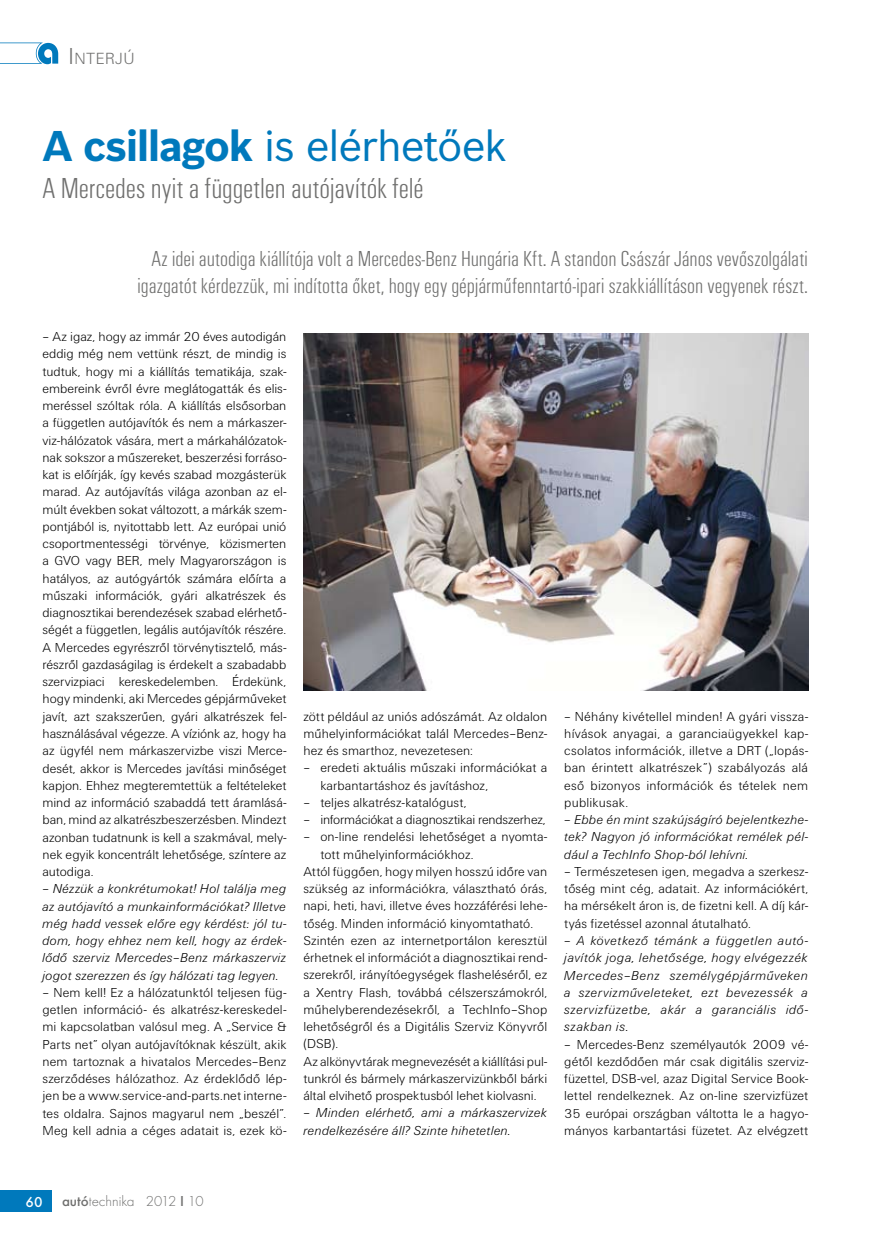
<style>
.page{position:relative;width:872px;height:1246px;background:#fff}
.page>*{position:absolute;margin:0;border:0;box-sizing:border-box;transform-origin:0 0}
.t1{font:42px "Bosch Sans East";letter-spacing:-.035em;color:#0079bc}
.t2{font:30px "U001 Con Lig";letter-spacing:-.005em;color:#70706f}
.t3{font:22.5px/27px "U001 Con Lig";color:#70706f;text-align:right}
.t4{font:16.8px "U001 Lig";letter-spacing:.045em;color:#70706f}
.t5{font:300 15px "Futura TOT";color:#70706f}
.t6{font:500 15px "Futura TOT";color:#fff}
.t7{font:13.5px/17.2px "U001 Lig";letter-spacing:.005em;color:#000;text-align:justify}
.t8{font:italic 13.5px/17.2px "U001 Lig";letter-spacing:.015em;color:#000;text-align:justify}
.t9{font:13.5px "U001 Lig";letter-spacing:-.015em;color:#000}
.s1{font-size:24px}
.s2{font-weight:700}
.s3{font-weight:500}
</style>
<div class="page">
<div style="left:0;top:1191px;width:51px;height:21px;background:#0079bc"></div>
<svg style="left:0;top:43px;width:58px;height:21px"></svg>
<img style="left:303px;top:334px;width:505px;height:357px">
<p class="t4" style="left:68px;top:49px;width:68px"><span class="s1">I</span>NTERJÚ</p>
<h1 class="t1" style="left:43px;top:120px;width:466px"><span class="s2">A csillagok</span> is elérhetőek</h1>
<h2 class="t2" style="left:43px;top:172px;width:383px">A Mercedes nyit a független autójavítók felé</h2>
<h3 class="t3" style="left:137px;top:246px;width:672px">Az idei autodiga kiállítója volt a Mercedes-Benz Hungária Kft. A standon Császár János vevőszolgálati igazgatót kérdezzük, mi indította őket, hogy egy gépjárműfenntartó-ipari szakkiállításon vegyenek részt.</h3>
<p class="t7" style="left:43px;top:328px;width:245px">– Az igaz, hogy az immár 20 éves autodigán eddig még nem vettünk részt, de mindig is tudtuk, hogy mi a kiállítás tematikája, szak&shy;embereink évről évre meglátogatták és elis&shy;meréssel szóltak róla. A kiállítás elsősorban a független autójavítók és nem a márkaszer&shy;viz-hálózatok vására, mert a márkahálózatok&shy;nak sokszor a műszereket, beszerzési forráso&shy;kat is előírják, így kevés szabad mozgásterük marad. Az autójavítás világa azonban az el&shy;múlt években sokat változott, a márkák szem&shy;pontjából is, nyitottabb lett. Az európai unió csoportmentességi törvénye, közismerten a GVO vagy BER, mely Magyarországon is hatályos, az autógyártók számára előírta a műszaki információk, gyári alkatrészek és diagnosztikai berendezések szabad elérhető&shy;ségét a független, legális autójavítók részére.<br>A Mercedes egyrészről törvénytisztelő, más&shy;részről gazdaságilag is érdekelt a szabadabb szervizpiaci kereskedelemben. Érdekünk, hogy mindenki, aki Mercedes gépjárműveket javít, azt szakszerűen, gyári alkatrészek fel&shy;használásával végezze. A víziónk az, hogy ha az ügyfél nem márkaszervizbe viszi Merce&shy;desét, akkor is Mercedes javítási minőséget kapjon. Ehhez megteremtettük a feltételeket mind az információ szabaddá tett áramlásá&shy;ban, mind az alkatrészbeszerzésben. Mindezt azonban tudatnunk is kell a szakmával, mely&shy;nek egyik koncentrált lehetősége, színtere az autodiga.</p>
<p class="t8" style="left:43px;top:880px;width:246px">– Nézzük a konkrétumokat! Hol találja meg az autójavító a munkainformációkat? Illetve még hadd vessek előre egy kérdést: jól tu&shy;dom, hogy ehhez nem kell, hogy az érdek&shy;lődő szerviz Mercedes–Benz márkaszerviz jogot szerezzen és így hálózati tag legyen.</p>
<p class="t7" style="left:43px;top:984px;width:245px">– Nem kell! Ez a hálózatunktól teljesen füg&shy;getlen információ- és alkatrész-kereskedel&shy;mi kapcsolatban valósul meg. A „Service &amp; Parts net” olyan autójavítóknak készült, akik nem tartoznak a hivatalos Mercedes–Benz szerződéses hálózathoz. Az érdeklődő lép&shy;jen be a www.service-and-parts.net interne&shy;tes oldalra. Sajnos magyarul nem „beszél”.<br>Meg kell adnia a céges adatait is, ezek kö-</p>
<p class="t7" style="left:303px;top:708px;width:245px">zött például az uniós adószámát. Az oldalon műhelyinformációkat talál Mercedes–Benz&shy;hez és smarthoz, nevezetesen:</p>
<p class="t7" style="left:320px;top:759px;width:228px;text-indent:-17px">– eredeti aktuális műszaki információkat a karbantartáshoz és javításhoz,</p>
<p class="t7" style="left:303px;top:794px;width:164px">– teljes alkatrész-katalógust,</p>
<p class="t9" style="left:303px;top:812px;width:244px">– információkat a diagnosztikai rendszerhez,</p>
<p class="t7" style="left:303px;top:828px;width:245px">– on-line rendelési lehetőséget a nyomta-</p>
<p class="t7" style="left:320px;top:846px;width:154px">tott műhelyinformációkhoz.</p>
<p class="t7" style="left:303px;top:863px;width:245px">Attól függően, hogy milyen hosszú időre van</p>
<p class="t7" style="left:303px;top:880px;width:245px">szükség az információkra, választható órás,</p>
<p class="t7" style="left:303px;top:897px;width:245px">napi, heti, havi, illetve éves hozzáférési lehe-</p>
<p class="t7" style="left:303px;top:915px;width:231px">tőség. Minden információ kinyomtatható.</p>
<p class="t7" style="left:303px;top:932px;width:245px">Szintén ezen az internetportálon keresztül</p>
<p class="t7" style="left:303px;top:949px;width:245px">érhetnek el információt a diagnosztikai rend-</p>
<p class="t7" style="left:303px;top:966px;width:245px">szerekről, irányítóegységek flasheléséről, ez</p>
<p class="t7" style="left:303px;top:984px;width:245px">a Xentry Flash, továbbá célszerszámokról,</p>
<p class="t7" style="left:303px;top:1001px;width:245px">műhelyberendezésekről, a TechInfo–Shop</p>
<p class="t7" style="left:303px;top:1018px;width:245px">lehetőségről és a Digitális Szerviz Könyvről</p>
<p class="t7" style="left:303px;top:1035px;width:36px">(DSB).</p>
<p class="t7" style="left:303px;top:1053px;width:245px">Az alkönyvtárak megnevezését a kiállítási pul-</p>
<p class="t7" style="left:303px;top:1070px;width:245px">tunkról és bármely márkaszervizünkből bárki</p>
<p class="t7" style="left:303px;top:1087px;width:235px">által elvihető prospektusból lehet kiolvasni.</p>
<p class="t8" style="left:303px;top:1104px;width:245px">– Minden elérhető, ami a márkaszervizek rendelkezésére áll? Szinte hihetetlen.</p>
<p class="t7" style="left:564px;top:708px;width:245px">– Néhány kivétellel minden! A gyári vissza&shy;hívások anyagai, a garanciaügyekkel kap&shy;csolatos információk, illetve a DRT („lopás&shy;ban érintett alkatrészek”) szabályozás alá eső bizonyos információk és tételek nem publikusak.</p>
<p class="t8" style="left:564px;top:811px;width:246px">– Ebbe én mint szakújságíró bejelentkezhe&shy;tek? Nagyon jó információkat remélek pél&shy;dául a TechInfo Shop-ból lehívni.</p>
<p class="t7" style="left:564px;top:863px;width:245px">– Természetesen igen, megadva a szerkesz&shy;tőség mint cég, adatait. Az információkért, ha mérsékelt áron is, de fizetni kell. A díj kár&shy;tyás fizetéssel azonnal átutalható.</p>
<p class="t8" style="left:564px;top:932px;width:246px">– A következő témánk a független autó&shy;javítók joga, lehetősége, hogy elvégezzék Mercedes–Benz személygépjárműveken a szervizműveleteket, ezt bevezessék a szervizfüzetbe, akár a garanciális idő&shy;szakban is.</p>
<p class="t7" style="left:564px;top:1035px;width:245px">– Mercedes-Benz személyautók 2009 vé&shy;gétől kezdődően már csak digitális szerviz&shy;füzettel, DSB-vel, azaz Digital Service Book&shy;lettel rendelkeznek. Az on-line szervizfüzet 35 európai országban váltotta le a hagyo&shy;mányos karbantartási füzetet. Az elvégzett</p>
<p class="t6" style="left:26px;top:1193px;width:19px">60</p>
<p class="t5" style="left:62px;top:1193px;width:143px"><span class="s3">autó</span>technika 2012 <span class="s3">I</span> 10</p>
</div>
